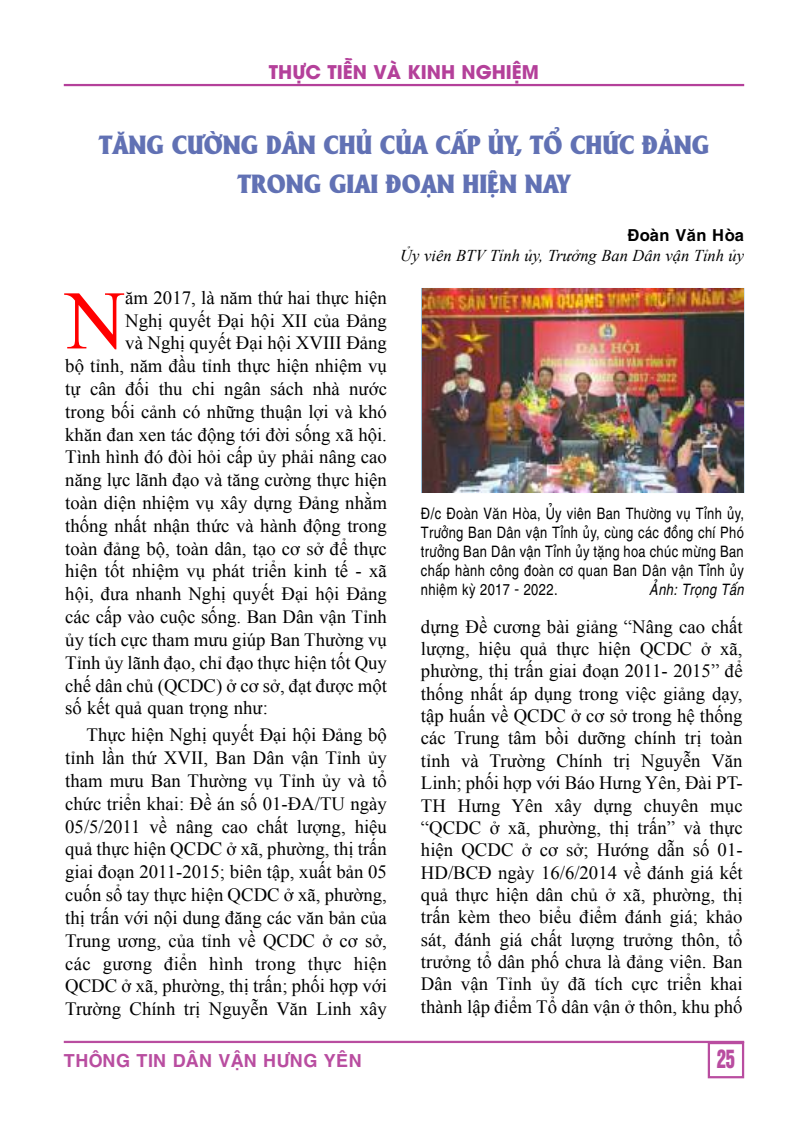
<style>
.page{position:relative;width:808px;height:1127px;background:#fff}
.page>*{position:absolute;margin:0;border:0;box-sizing:border-box;transform-origin:0 0}
.t1{font:83.25px "Times New Roman";color:#f00}
.t2{font:25.5px/38.7px "UTM Alberta Heavy";color:#6171b4;text-align:center;scale:.94 1}
.t3{font:23.25px "UTM Helvet Ins";color:#b94da0;scale:.79 1}
.t4{font:18.75px/22.4px "Times New Roman";color:#000;text-align:justify}
.t5{font:700 18.75px "UTM Avo";color:#b4409a}
.t6{font:700 18px "UTM Helve";color:#b94da0}
.t7{font:italic 16.5px "Times New Roman";color:#000}
.t8{font:700 16.5px "UTM Helve";color:#000}
.t9{font:15.75px/19px "UTM Helve";color:#000;text-align:justify;scale:.82 1}
.t10{font:italic 15.75px "UTM Helve";color:#000;scale:.82 1}
.s1{font-family:"Tahoma"}
</style>
<div class="page">
<hr style="left:64px;top:84px;width:680px;height:2px;background:#b4409a">
<div style="left:708px;top:1042px;width:36px;height:36px;border:2px solid #b94da0"></div>
<hr style="left:64px;top:1041px;width:680px;height:2px;background:#b94da0">
<img style="left:422px;top:289px;width:321px;height:203px">
<p class="t5" style="left:269px;top:56px;width:272px">THỰC TIỄN VÀ KINH NGHIỆM</p>
<h2 class="t2" style="left:99px;top:124px;width:651px">TĂNG CƯỜNG DÂN CHỦ CỦA CẤP ỦY, TỔ CHỨC ĐẢNG<br>TRONG GIAI ĐOẠN HIỆN NAY</h2>
<h1 class="t1" style="left:65px;top:274px;width:62px">N</h1>
<p class="t4" style="left:125px;top:286px;width:263px">ăm 2017, là năm thứ hai thực hiện</p>
<p class="t4" style="left:125px;top:309px;width:263px">Nghị quyết Đại hội XII của Đảng</p>
<p class="t4" style="left:125px;top:332px;width:263px">và Nghị quyết Đại hội XVIII Đảng</p>
<p class="t4" style="left:65px;top:355px;width:323px">bộ tỉnh, năm đầu tỉnh thực hiện nhiệm vụ</p>
<p class="t4" style="left:65px;top:377px;width:323px">tự cân đối thu chi ngân sách nhà nước</p>
<p class="t4" style="left:65px;top:400px;width:323px">trong bối cảnh có những thuận lợi và khó</p>
<p class="t4" style="left:65px;top:423px;width:323px">khăn đan xen tác động tới đời sống xã hội.</p>
<p class="t4" style="left:65px;top:446px;width:323px">Tình hình đó đòi hỏi cấp ủy phải nâng cao</p>
<p class="t4" style="left:65px;top:469px;width:323px">năng lực lãnh đạo và tăng cường thực hiện</p>
<p class="t4" style="left:65px;top:491px;width:323px">toàn diện nhiệm vụ xây dựng Đảng nhằm</p>
<p class="t4" style="left:65px;top:514px;width:323px">thống nhất nhận thức và hành động trong</p>
<p class="t4" style="left:65px;top:537px;width:323px">toàn đảng bộ, toàn dân, tạo cơ sở để thực</p>
<p class="t4" style="left:65px;top:560px;width:323px">hiện tốt nhiệm vụ phát triển kinh tế - xã</p>
<p class="t4" style="left:65px;top:583px;width:323px">hội, đưa nhanh Nghị quyết Đại hội Đảng</p>
<p class="t4" style="left:65px;top:605px;width:323px">các cấp vào cuộc sống. Ban Dân vận Tỉnh</p>
<p class="t4" style="left:65px;top:628px;width:323px">ủy tích cực tham mưu giúp Ban Thường vụ</p>
<p class="t4" style="left:65px;top:651px;width:323px">Tỉnh ủy lãnh đạo, chỉ đạo thực hiện tốt Quy</p>
<p class="t4" style="left:65px;top:674px;width:323px">chế dân chủ (QCDC) ở cơ sở, đạt được một</p>
<p class="t4" style="left:65px;top:697px;width:204px">số kết quả quan trọng như:</p>
<p class="t4" style="left:65px;top:724px;width:323px;line-height:22.8px;text-indent:21px">Thực hiện Nghị quyết Đại hội Đảng bộ tỉnh lần thứ XVII, Ban Dân vận Tỉnh ủy tham mưu Ban Thường vụ Tỉnh ủy và tổ chức triển khai: Đề án số 01-ĐA/TU ngày 05/5/2011 về nâng cao chất lượng, hiệu quả thực hiện QCDC ở xã, phường, thị trấn giai đoạn 2011-2015; biên tập, xuất bản 05 cuốn sổ tay thực hiện QCDC ở xã, phường, thị trấn với nội dung đăng các văn bản của Trung ương, của tỉnh về QCDC ở cơ sở, các gương điển hình trong thực hiện QCDC ở xã, phường, thị trấn; phối hợp với Trường Chính trị Nguyễn Văn Linh xây</p>
<p class="t8" style="left:627px;top:222px;width:118px">Đoàn Văn Hòa</p>
<p class="t7" style="left:400px;top:246px;width:345px">Ủy viên BTV Tỉnh ủy, Trưởng Ban Dân vận Tỉnh ủy</p>
<p class="t9" style="left:421px;top:502px;width:396px">Đ/c Đoàn Văn Hòa, Ủy viên Ban Thường vụ Tỉnh ủy, Trưởng Ban Dân vận Tỉnh ủy, cùng các đồng chí Phó trưởng Ban Dân vận Tỉnh ủy tặng hoa chúc mừng Ban chấp hành công đoàn cơ quan Ban Dân vận Tỉnh ủy nhiệm kỳ 2017 <span class="s1">-</span> 2022.</p>
<p class="t10" style="left:649px;top:577px;width:117px">Ảnh: Trọng Tấn</p>
<p class="t4" style="left:421px;top:615px;width:323px">dựng Đề cương bài giảng “Nâng cao chất lượng, hiệu quả thực hiện QCDC ở xã, phường, thị trấn giai đoạn 2011- 2015” để thống nhất áp dụng trong việc giảng dạy, tập huấn về QCDC ở cơ sở trong hệ thống các Trung tâm bồi dưỡng chính trị toàn tỉnh và Trường Chính trị Nguyễn Văn Linh; phối hợp với Báo Hưng Yên, Đài PT-TH Hưng Yên xây dựng chuyên mục “QCDC ở xã, phường, thị trấn” và thực hiện QCDC ở cơ sở; Hướng dẫn số 01- HD/BCĐ ngày 16/6/2014 về đánh giá kết quả thực hiện dân chủ ở xã, phường, thị trấn kèm theo biểu điểm đánh giá; khảo sát, đánh giá chất lượng trưởng thôn, tổ trưởng tổ dân phố chưa là đảng viên. Ban Dân vận Tỉnh ủy đã tích cực triển khai thành lập điểm Tổ dân vận ở thôn, khu phố</p>
<p class="t6" style="left:64px;top:1045px;width:300px">THÔNG TIN DÂN VẬN HƯNG YÊN</p>
<p class="t3" style="left:717px;top:1040px;width:25px">25</p>
</div>
